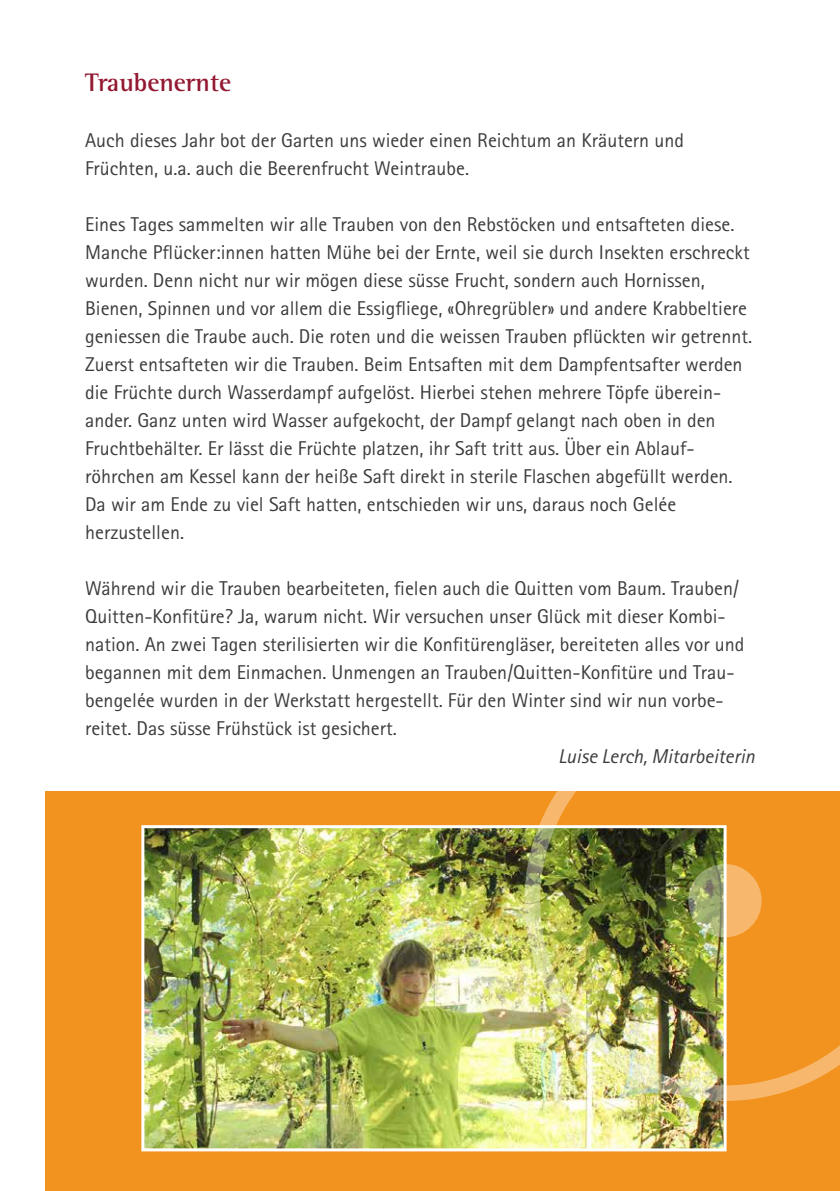
<style>
.page{position:relative;width:840px;height:1191px;background:#fff}
.page>*{position:absolute;margin:0;border:0;box-sizing:border-box;transform-origin:0 0}
.t1{font:700 26px "Rotis Semi Serif Std";color:#931831}
.t2{font:20px/28px "Rotis Sans Serif Std";color:#3c3c3b}
.t3{font:italic 20px "Rotis Sans Serif Std";color:#3c3c3b}
</style>
<div class="page">
<div style="left:45px;top:791px;width:794px;height:400px;background:#f3931f"></div>
<img style="left:145px;top:829px;width:577px;height:318px">
<div style="left:141px;top:825px;width:585px;height:326px;border:3px solid #fff"></div>
<img style="left:522px;top:791px;width:317px;height:312px">
<svg style="left:689px;top:865px;width:71px;height:71px;background:#cbb477"></svg>
<div style="left:688px;top:864px;width:73px;height:73px;border:3px solid #fff;border-radius:50%"></div>
<h1 class="t1" style="left:85px;top:66px;width:147px">Traubenernte</h1>
<p class="t2" style="left:85px;top:126px;width:600px">Auch dieses Jahr bot der Garten uns wieder einen Reichtum an Kräutern und<br>Früchten, u.a. auch die Beerenfrucht Weintraube.</p>
<p class="t2" style="left:85px;top:210px;width:668px">Eines Tages sammelten wir alle Trauben von den Rebstöcken und entsafteten diese.<br>Manche Pflücker:innen hatten Mühe bei der Ernte, weil sie durch Insekten erschreckt wurden. Denn nicht nur wir mögen diese süsse Frucht, sondern auch Hornissen, Bienen, Spinnen und vor allem die Essigfliege, «Ohregrübler» und andere Krabbeltiere geniessen die Traube auch. Die roten und die weissen Trauben pflückten wir getrennt.<br>Zuerst entsafteten wir die Trauben. Beim Entsaften mit dem Dampfentsafter werden die Früchte durch Wasserdampf aufgelöst. Hierbei stehen mehrere Töpfe überein&shy;ander. Ganz unten wird Wasser aufgekocht, der Dampf gelangt nach oben in den Fruchtbehälter. Er lässt die Früchte platzen, ihr Saft tritt aus. Über ein Ablauf&shy;röhrchen am Kessel kann der heiße Saft direkt in sterile Flaschen abgefüllt werden.<br>Da wir am Ende zu viel Saft hatten, entschieden wir uns, daraus noch Gelée herzustellen.</p>
<p class="t2" style="left:85px;top:574px;width:660px">Während wir die Trauben bearbeiteten, fielen auch die Quitten vom Baum. Trauben/ Quitten-Konfitüre? Ja, warum nicht. Wir versuchen unser Glück mit dieser Kombi&shy;nation. An zwei Tagen sterilisierten wir die Konfitürengläser, bereiteten alles vor und begannen mit dem Einmachen. Unmengen an Trauben/Quitten-Konfitüre und Trau&shy;bengelée wurden in der Werkstatt hergestellt. Für den Winter sind wir nun vorbe&shy;reitet. Das süsse Frühstück ist gesichert.</p>
<p class="t3" style="left:557px;top:744px;width:198px">Luise Lerch, Mitarbeiterin</p>
</div>
